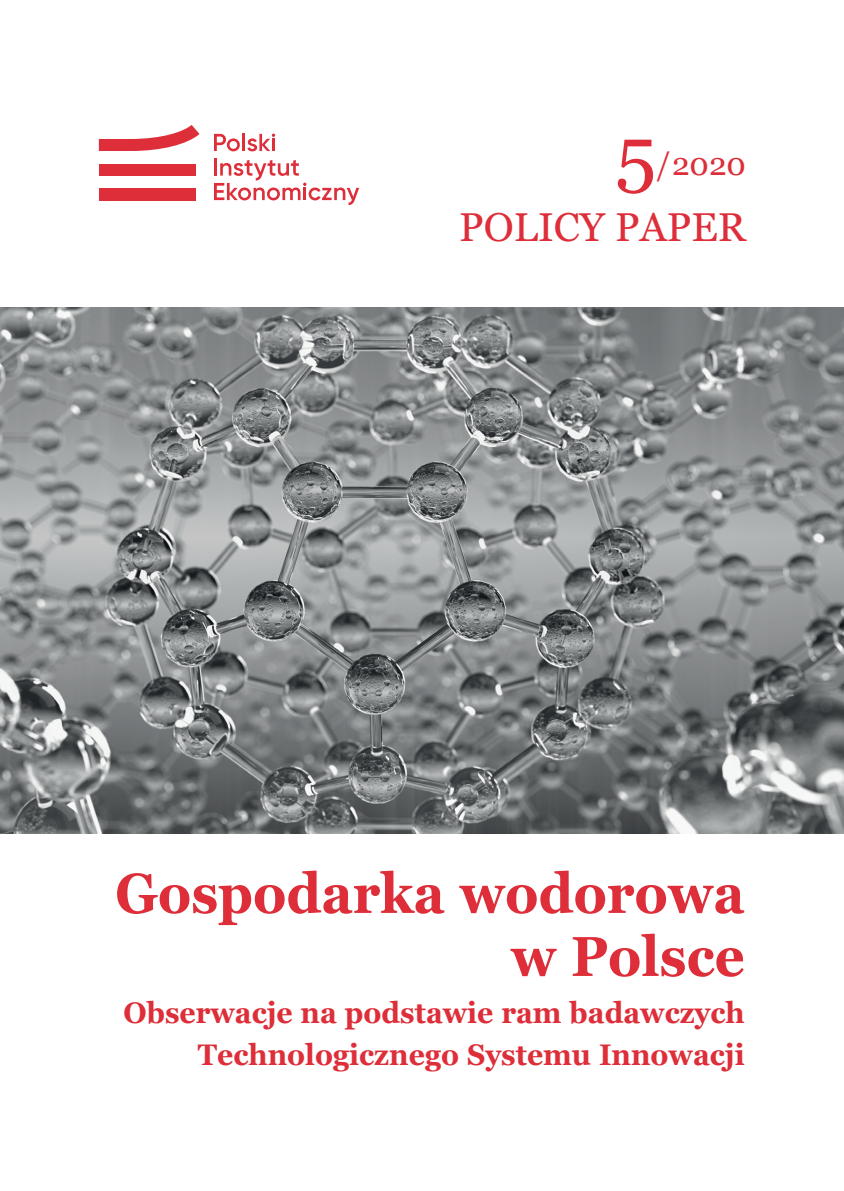
<style>
.page{position:relative;width:844px;height:1191px;background:#fff}
.page>*{position:absolute;margin:0;border:0;box-sizing:border-box;transform-origin:0 0}
.t1{font:77px "Georgia";color:#dd2e39}
.t2{font:700 56px/63px "Georgia";color:#dd2e39;text-align:right;scale:.94 1}
.t3{font:40.25px "Georgia";color:#dd2e39}
.t4{font:31.5px "Georgia";color:#dd2e39}
.t5{font:700 29.75px/42px "Georgia";color:#dd2e39;text-align:right;scale:.95 1}
</style>
<div class="page">
<div style="left:99px;top:188px;width:96px;height:12px;background:#dd2e39"></div>
<svg style="left:99px;top:125px;width:100px;height:26px"></svg>
<div style="left:99px;top:164px;width:96px;height:12px;background:#dd2e39"></div>
<hr style="left:214px;top:158px;width:3px;height:18px;background:#dd2e39">
<svg style="left:214px;top:160px;width:145px;height:45px"></svg>
<svg style="left:214px;top:134px;width:26px;height:17px"></svg>
<hr style="left:242px;top:133px;width:3px;height:18px;background:#dd2e39">
<svg style="left:247px;top:134px;width:28px;height:17px"></svg>
<img style="left:0;top:307px;width:843px;height:526px">
<h1 class="t1" style="left:615px;top:107px;width:42px">5</h1>
<p class="t4" style="left:656px;top:145px;width:91px">/2020</p>
<h3 class="t3" style="left:459px;top:203px;width:288px">POLICY PAPER</h3>
<h2 class="t2" style="left:115px;top:862px;width:671px">Gospodarka wodorowa w Polsce</h2>
<p class="t5" style="left:124px;top:991px;width:655px">Obserwacje na podstawie ram badawczych<br>Technologicznego Systemu Innowacji</p>
</div>
